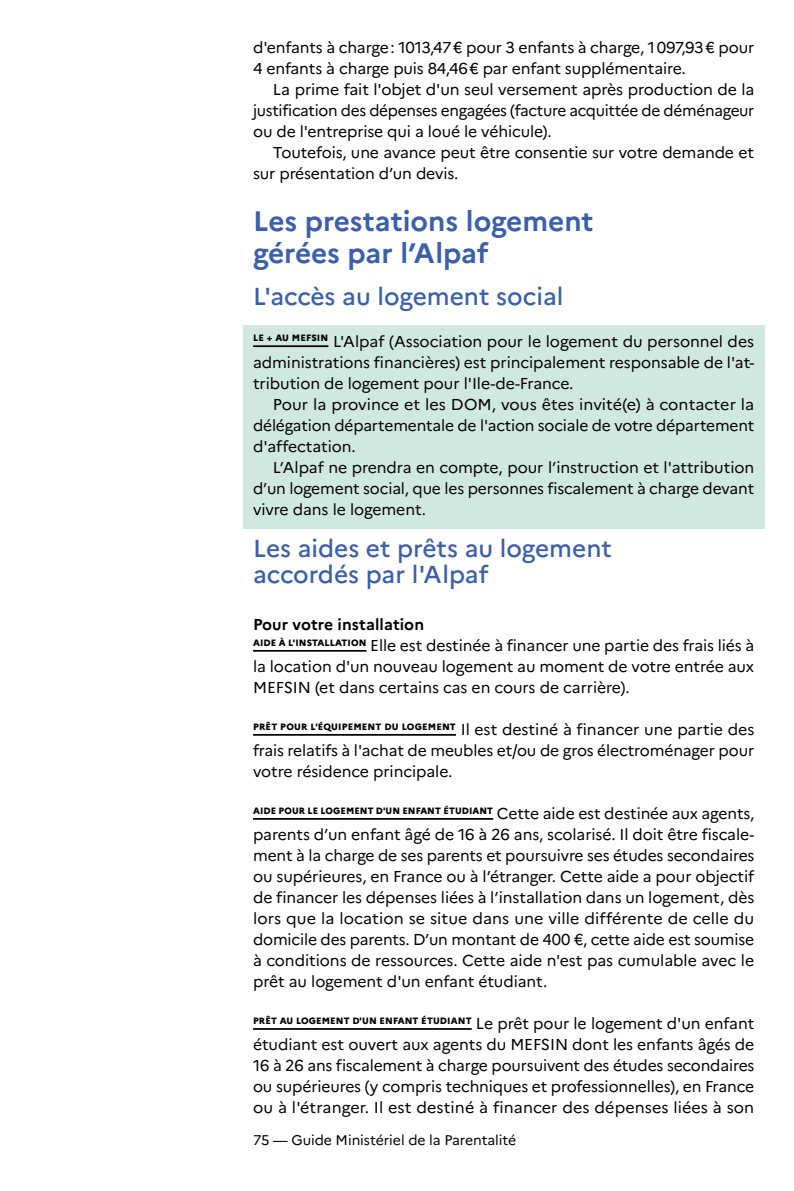
<style>
.page{position:relative;width:794px;height:1191px;background:#fff}
.page>*{position:absolute;margin:0;border:0;box-sizing:border-box;transform-origin:0 0}
.t1{font:700 28px/31.5px "Marianne";color:#3b5fa9}
.t2{font:500 24.5px/26.2px "Marianne";color:#3b5fa9}
.t3{font:15.75px/21px "Marianne";letter-spacing:-.01em;color:#000;text-align:justify}
.t4{font:14px "Marianne";letter-spacing:-.005em;color:#000}
.t5{font:800 9.1px "Marianne";letter-spacing:.01em;color:#000}
.s1{font-weight:700}
.s2{font-weight:400;font-size:15.75px}
</style>
<div class="page">
<div style="left:243px;top:325px;width:521px;height:77px;background:#d0e8df"></div>
<hr style="left:253px;top:345px;width:75px;height:2px;background:#000">
<div style="left:243px;top:388px;width:521px;height:77px;background:#d0e8df"></div>
<div style="left:243px;top:451px;width:521px;height:77px;background:#d0e8df"></div>
<hr style="left:253px;top:650px;width:113px;height:1px;background:#000">
<hr style="left:253px;top:734px;width:203px;height:1px;background:#000">
<hr style="left:253px;top:818px;width:240px;height:1px;background:#000">
<hr style="left:253px;top:1028px;width:219px;height:1px;background:#000">
<p class="t3" style="left:253px;top:36px;width:503px">d'enfants à charge: 1013,47€ pour 3 enfants à charge, 1097,93€ pour<br>4 enfants à charge puis 84,46€ par enfant supplémentaire.</p>
<p class="t3" style="left:253px;top:78px;width:503px;text-indent:20px">La prime fait l'objet d'un seul versement après production de la justification des dépenses engagées (facture acquittée de déménageur ou de l'entreprise qui a loué le véhicule).</p>
<p class="t3" style="left:253px;top:141px;width:502px;text-indent:20px">Toutefois, une avance peut être consentie sur votre demande et sur présentation d’un devis.</p>
<h1 class="t1" style="left:253px;top:205px;width:342px">Les prestations logement gérées par l’Alpaf</h1>
<h2 class="t2" style="left:253px;top:283px;width:312px">L'accès au logement social</h2>
<p class="t3" style="left:253px;top:330px;width:503px"><sup>LE</sup> <sup>+</sup> <sup>AU</sup> <sup>MEFSIN</sup> L'Alpaf (Association pour le logement du personnel des administrations financières) est principalement responsable de l'at&shy;tribution de logement pour l'Ile-de-France.</p>
<p class="t3" style="left:253px;top:393px;width:503px;text-indent:20px">Pour la province et les DOM, vous êtes invité(e) à contacter la délégation départementale de l'action sociale de votre département d'affectation.</p>
<p class="t3" style="left:253px;top:456px;width:503px;text-indent:20px">L’Alpaf ne prendra en compte, pour l’instruction et l'attribution d’un logement social, que les personnes fiscalement à charge devant vivre dans le logement.</p>
<h2 class="t2" style="left:253px;top:535px;width:360px">Les aides et prêts au logement accordés par l'Alpaf</h2>
<p class="t3" style="left:253px;top:614px;width:502px;text-align:left"><span class="s1">Pour votre installation<br></span><sup>AIDE</sup> <sup>À</sup> <sup>L'INSTALLATION</sup> Elle est destinée à financer une partie des frais liés à la location d'un nouveau logement au moment de votre entrée aux MEFSIN (et dans certains cas en cours de carrière).</p>
<p class="t3" style="left:253px;top:719px;width:503px"><sup>PRÊT</sup> <sup>POUR</sup> <sup>L'ÉQUIPEMENT</sup> <sup>DU</sup> <sup>LOGEMENT</sup> Il est destiné à financer une partie des frais relatifs à l'achat de meubles et/ou de gros électroménager pour votre résidence principale.</p>
<p class="t5" style="left:253px;top:805px;width:503px">AIDE POUR LE LOGEMENT D'UN ENFANT ÉTUDIANT <span class="s2">Cette aide est destinée aux agents,</span></p>
<p class="t3" style="left:253px;top:824px;width:503px">parents d’un enfant âgé de 16 à 26 ans, scolarisé. Il doit être fiscale&shy;ment à la charge de ses parents et poursuivre ses études secondaires ou supérieures, en France ou à l’étranger. Cette aide a pour objectif de financer les dépenses liées à l’installation dans un logement, dès lors que la location se situe dans une ville différente de celle du domicile des parents. D’un montant de 400 €, cette aide est soumise à conditions de ressources. Cette aide n'est pas cumulable avec le prêt au logement d'un enfant étudiant.</p>
<p class="t5" style="left:253px;top:1015px;width:503px">PRÊT AU LOGEMENT D'UN ENFANT ÉTUDIANT <span class="s2">Le prêt pour le logement d'un enfant</span></p>
<p class="t3" style="left:253px;top:1034px;width:503px">étudiant est ouvert aux agents du MEFSIN dont les enfants âgés de 16 à 26 ans fiscalement à charge poursuivent des études secondaires ou supérieures (y compris techniques et professionnelles), en France ou à l'étranger. Il est destiné à financer des dépenses liées à son</p>
<p class="t4" style="left:253px;top:1131px;width:265px">75 — Guide Ministériel de la Parentalité</p>
</div>
